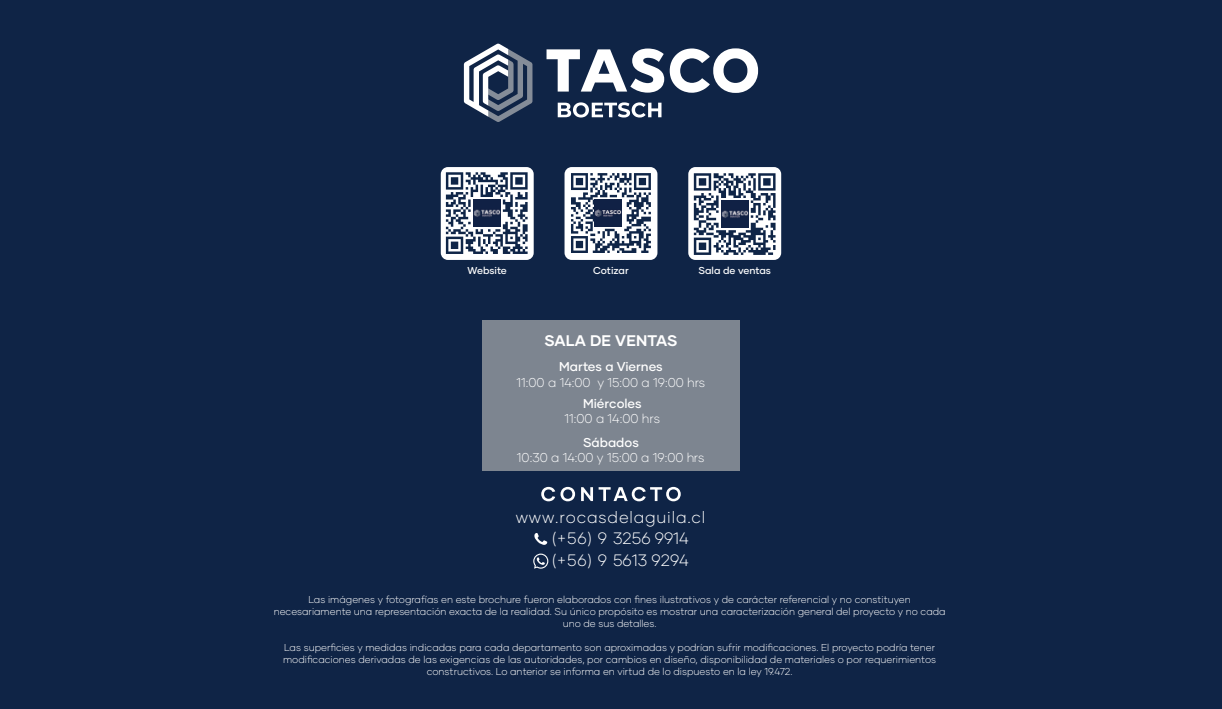
<style>
.page{position:relative;width:1222px;height:709px;background:#fff}
.page>*{position:absolute;margin:0;border:0;box-sizing:border-box;transform-origin:0 0}
.t1{font:300 16.5px/21.8px "Gilmer";letter-spacing:.05em;color:#fff}
.t2{font:700 15.38px "Gilmer";letter-spacing:.01em;color:#fff}
.t3{font:300 12.75px "Gilmer";color:#fff}
.t4{font:500 12.75px "Gilmer";color:#fff}
.t5{font:300 10px/12px "Gilmer";color:#fff;text-align:center}
.t6{font:500 10px "Gilmer";color:#fff}
</style>
<div class="page">
<div style="left:0;top:0;width:1221px;height:709px;background:#0f2446"></div>
<svg style="left:546px;top:48px;width:212px;height:45px"></svg>
<svg style="left:464px;top:43px;width:68px;height:79px"></svg>
<svg style="left:557px;top:102px;width:104px;height:15px"></svg>
<svg style="left:541px;top:487px;width:34px;height:14px"></svg>
<svg style="left:581px;top:487px;width:99px;height:14px"></svg>
<div style="left:482px;top:320px;width:257px;height:150px;background:#7d8590"></div>
<div style="left:564px;top:167px;width:93px;height:93px;background:#fff;border-radius:7px"></div>
<div style="left:688px;top:167px;width:93px;height:93px;background:#fff;border-radius:7px"></div>
<div style="left:440px;top:167px;width:93px;height:93px;background:#fff;border-radius:7px"></div>
<svg style="left:775px;top:173px;width:1px;height:77px"></svg>
<svg style="left:693px;top:173px;width:82px;height:82px"></svg>
<img style="left:721px;top:200px;width:27px;height:28px">
<svg style="left:445px;top:172px;width:83px;height:82px"></svg>
<svg style="left:446px;top:172px;width:81px;height:82px"></svg>
<img style="left:473px;top:199px;width:27px;height:28px">
<svg style="left:571px;top:173px;width:79px;height:80px"></svg>
<img style="left:594px;top:200px;width:27px;height:26px">
<svg style="left:534px;top:533px;width:13px;height:12px"></svg>
<svg style="left:533px;top:553px;width:15px;height:15px"></svg>
<p class="t6" style="left:467px;top:264px;width:41px">Website</p>
<p class="t6" style="left:593px;top:264px;width:37px">Cotizar</p>
<p class="t6" style="left:698px;top:264px;width:74px">Sala de ventas</p>
<h2 class="t2" style="left:544px;top:330px;width:134px">SALA DE VENTAS</h2>
<p class="t4" style="left:559px;top:359px;width:105px">Martes a Viernes</p>
<p class="t3" style="left:516px;top:374px;width:190px">11:00 a 14:00 y 15:00 a 19:00 hrs</p>
<p class="t4" style="left:583px;top:395px;width:60px">Miércoles</p>
<p class="t3" style="left:564px;top:411px;width:97px">11:00 a 14:00 hrs</p>
<p class="t4" style="left:583px;top:434px;width:57px">Sábados</p>
<p class="t3" style="left:517px;top:450px;width:189px">10:30 a 14:00 y 15:00 a 19:00 hrs</p>
<h1 class="t1" style="left:552px;top:506px;width:155px;text-indent:-36px">www.rocasdelaguila.cl (+56) 9 3256 9914 (+56) 9 5613 9294</h1>
<p class="t5" style="left:273px;top:593px;width:673px">Las imágenes y fotografías en este brochure fueron elaborados con fines ilustrativos y de carácter referencial y no constituyen necesariamente una representación exacta de la realidad. Su único propósito es mostrar una caracterización general del proyecto y no cada uno de sus detalles.</p>
<p class="t5" style="left:283px;top:641px;width:654px">Las superficies y medidas indicadas para cada departamento son aproximadas y podrían sufrir modificaciones. El proyecto podría tener modificaciones derivadas de las exigencias de las autoridades, por cambios en diseño, disponibilidad de materiales o por requerimientos constructivos. Lo anterior se informa en virtud de lo dispuesto en la ley 19.472.</p>
</div>
